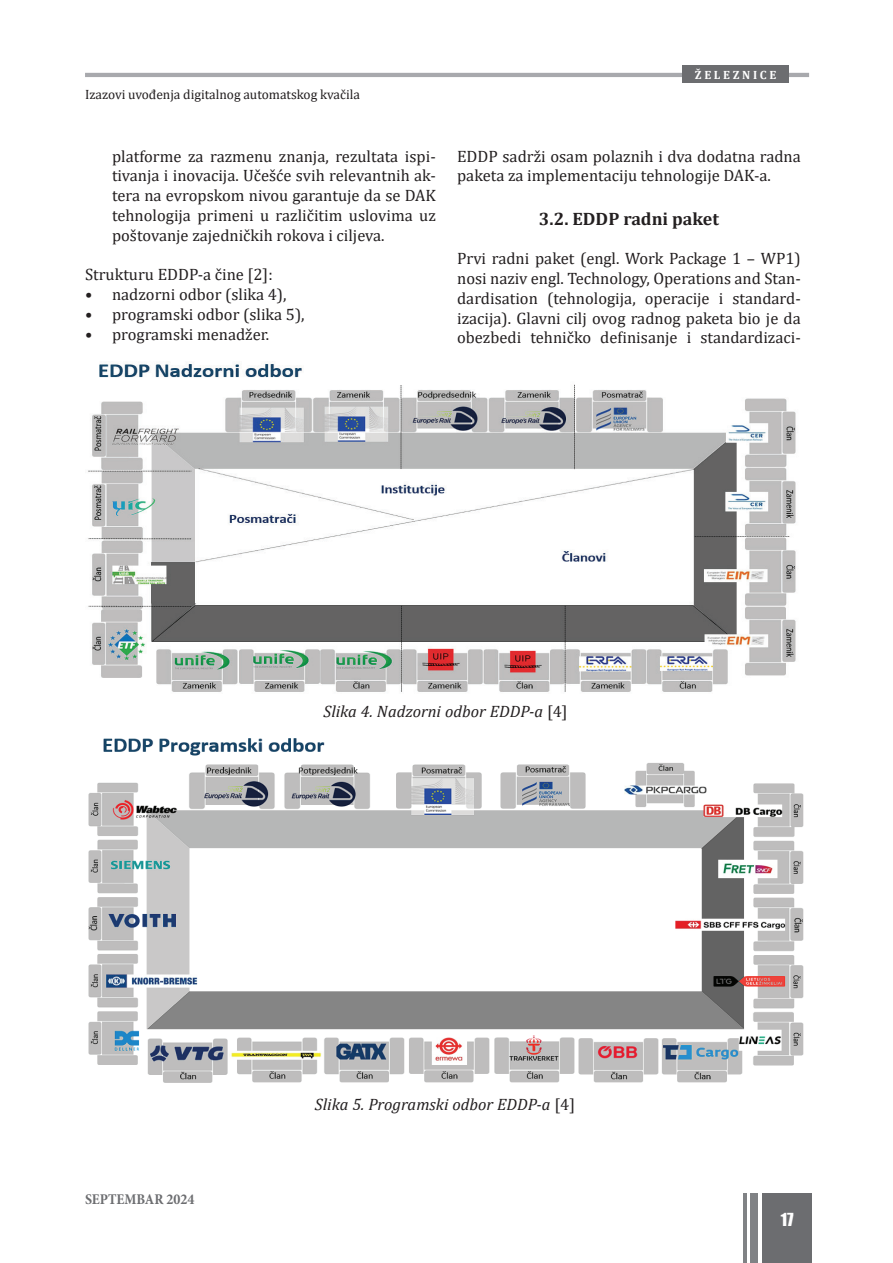
<style>
.page{position:relative;width:893px;height:1263px;background:#fff}
.page>*{position:absolute;margin:0;border:0;box-sizing:border-box;transform-origin:0 0}
.t1{font:700 18px "Cambria";color:#231f20}
.t2{font:16.5px/19.8px "Cambria";color:#231f20;text-align:justify}
.t3{font:italic 16.5px "Cambria";color:#231f20}
.t4{font:16.5px "Impact";color:#fff}
.t5{font:700 condensed 15px "Minion Pro";color:#6c6d70}
.t6{font:13.5px "Cambria";color:#231f20}
.t7{font:700 12px "Cambria";color:#fff}
.s1{font-style:normal}
</style>
<div class="page">
<hr style="left:85px;top:73px;width:724px;height:4px;background:#a8a9ad">
<div style="left:682px;top:66px;width:107px;height:17px;background:#6c6d70"></div>
<div style="left:762px;top:1193px;width:50px;height:70px;background:#6c6d70"></div>
<div style="left:750px;top:1193px;width:8px;height:70px;background:#808285"></div>
<hr style="left:743px;top:1193px;width:3px;height:70px;background:#808285">
<img style="left:88px;top:362px;width:708px;height:330px">
<img style="left:88px;top:738px;width:716px;height:345px">
<p class="t6" style="left:85px;top:86px;width:276px">Izazovi uvođenja digitalnog automatskog kvačila</p>
<p class="t2" style="left:112px;top:146px;width:325px">platforme za razmenu znanja, rezultata ispi&shy;tivanja i inovacija. Učešće svih relevantnih ak&shy;tera na evropskom nivou garantuje da se DAK tehnologija primeni u različitim uslovima uz poštovanje zajedničkih rokova i ciljeva.</p>
<p class="t2" style="left:85px;top:265px;width:189px">Strukturu EDDP-a čine [2]:</p>
<p class="t2" style="left:85px;top:285px;width:203px">• nadzorni odbor (slika 4),</p>
<p class="t2" style="left:85px;top:304px;width:221px">• programski odbor (slika 5),</p>
<p class="t2" style="left:85px;top:324px;width:186px">• programski menadžer.</p>
<p class="t7" style="left:695px;top:66px;width:83px">Ž E L E Z N I C E</p>
<p class="t2" style="left:457px;top:146px;width:345px">EDDP sadrži osam polaznih i dva dodatna radna paketa za implementaciju tehnologije DAK-a.</p>
<p class="t1" style="left:539px;top:206px;width:182px">3.2. EDDP radni paket</p>
<p class="t2" style="left:457px;top:249px;width:345px">Prvi radni paket (engl. Work Package 1 – WP1) nosi naziv engl. Technology, Operations and Stan&shy;dardisation (tehnologija, operacije i standard&shy;izacija). Glavni cilj ovog radnog paketa bio je da obezbedi tehničko definisanje i standardizaci-</p>
<p class="t3" style="left:323px;top:699px;width:246px">Slika 4. Nadzorni odbor EDDP-a <span class="s1">[4]</span></p>
<p class="t5" style="left:85px;top:1189px;width:111px">SEPTEMBAR 2024</p>
<p class="t3" style="left:315px;top:1092px;width:262px">Slika 5. Programski odbor EDDP-a <span class="s1">[4]</span></p>
<p class="t4" style="left:781px;top:1207px;width:14px">17</p>
</div>
